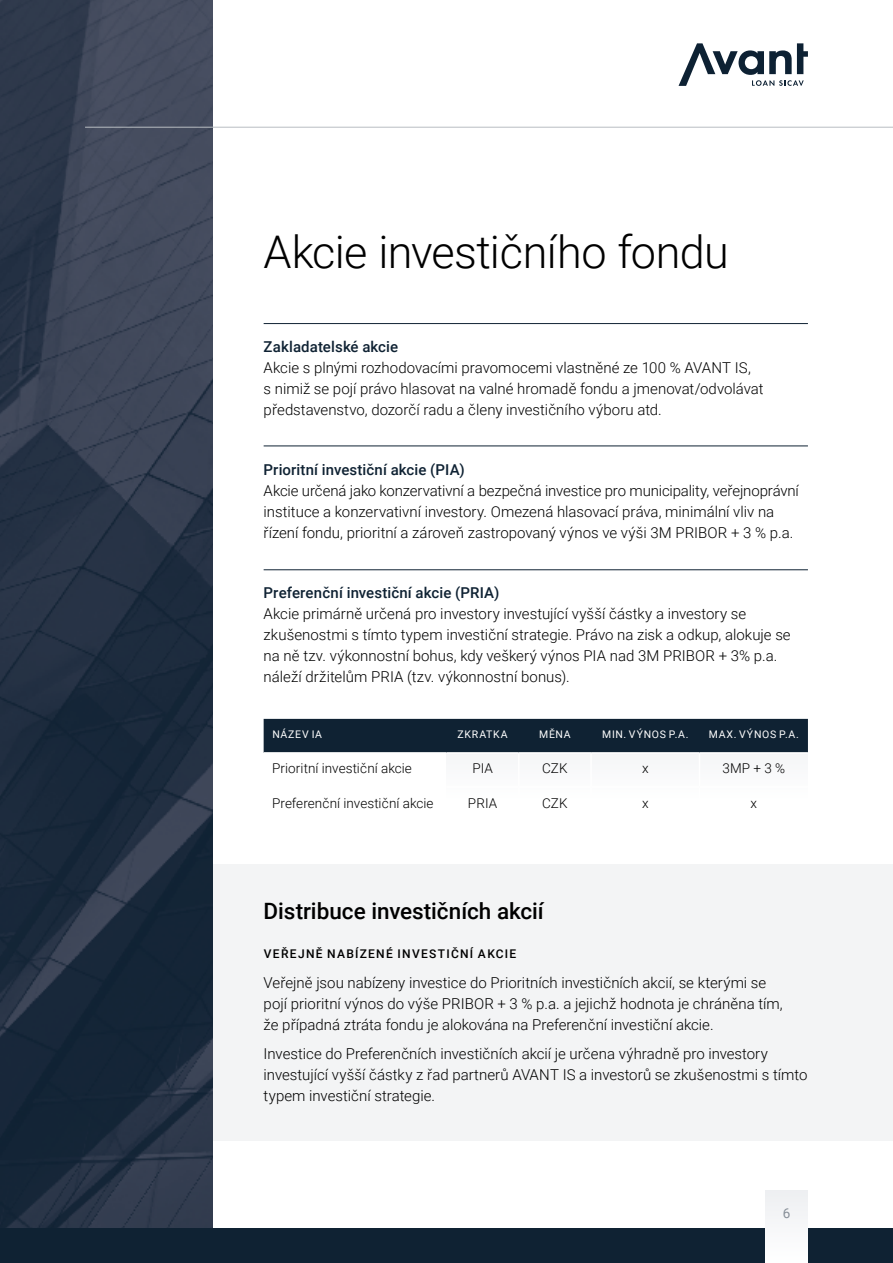
<style>
.page{position:relative;width:893px;height:1263px;background:#fff}
.page>*{position:absolute;margin:0;border:0;box-sizing:border-box;transform-origin:0 0}
.t1{font:300 45px "Roboto";letter-spacing:-.015em;color:#000}
.t2{font:500 22.5px "Roboto";color:#000}
.t3{font:300 15px/21px "Roboto";color:#000}
.t4{font:500 15px "Roboto";letter-spacing:.005em;color:#0f2233}
.t5{font:300 13.5px "Roboto";letter-spacing:.005em;color:#000}
.t6{font:13.5px "Roboto";color:#878f98}
.t7{font:500 12px "Roboto";letter-spacing:.11em;color:#000}
.t8{font:10.5px "Roboto";letter-spacing:.065em;color:#fff}
</style>
<div class="page">
<svg style="left:678px;top:43px;width:130px;height:43px"></svg>
<div style="left:0;top:864px;width:892px;height:276px;background:#f3f4f5"></div>
<div style="left:446px;top:726px;width:362px;height:75px;background:#f9fafb"></div>
<hr style="left:264px;top:323px;width:544px;height:1px;background:#0f2233">
<hr style="left:264px;top:445px;width:544px;height:1px;background:#0f2233">
<hr style="left:264px;top:569px;width:544px;height:1px;background:#0f2233">
<div style="left:264px;top:719px;width:544px;height:33px;background:#0f2233"></div>
<hr style="left:518px;top:788px;width:1px;height:33px;background:#fff">
<hr style="left:590px;top:788px;width:2px;height:33px;background:#fff">
<hr style="left:699px;top:788px;width:1px;height:33px;background:#fff">
<hr style="left:446px;top:752px;width:73px;height:2px;background:#fff">
<hr style="left:519px;top:752px;width:72px;height:2px;background:#fff">
<hr style="left:518px;top:754px;width:1px;height:32px;background:#fff">
<hr style="left:591px;top:752px;width:108px;height:2px;background:#fff">
<hr style="left:590px;top:754px;width:2px;height:32px;background:#fff">
<hr style="left:699px;top:752px;width:109px;height:2px;background:#fff">
<hr style="left:699px;top:754px;width:1px;height:32px;background:#fff">
<hr style="left:446px;top:786px;width:73px;height:2px;background:#fff">
<hr style="left:519px;top:786px;width:72px;height:2px;background:#fff">
<hr style="left:591px;top:786px;width:108px;height:2px;background:#fff">
<hr style="left:699px;top:786px;width:109px;height:2px;background:#fff">
<img style="left:0;top:0;width:213px;height:1229px">
<div style="left:0;top:1229px;width:893px;height:34px;background:#0f2233"></div>
<div style="left:765px;top:1191px;width:43px;height:72px;background:#f6f7f8"></div>
<hr style="left:85px;top:127px;width:808px;height:1px;background:#b8bdc2">
<h1 class="t1" style="left:264px;top:220px;width:467px">Akcie investičního fondu</h1>
<p class="t4" style="left:264px;top:336px;width:136px">Zakladatelské akcie</p>
<p class="t3" style="left:264px;top:357px;width:501px">Akcie s plnými rozhodovacími pravomocemi vlastněné ze 100 % AVANT IS,<br>s nimiž se pojí právo hlasovat na valné hromadě fondu a jmenovat/odvolávat představenstvo, dozorčí radu a členy investičního výboru atd.</p>
<p class="t4" style="left:264px;top:459px;width:203px">Prioritní investiční akcie (PIA)</p>
<p class="t3" style="left:264px;top:479px;width:537px">Akcie určená jako konzervativní a bezpečná investice pro municipality, veřejnoprávní instituce a konzervativní investory. Omezená hlasovací práva, minimální vliv na řízení fondu, prioritní a zároveň zastropovaný výnos ve výši 3M PRIBOR + 3 % p.a.</p>
<p class="t4" style="left:264px;top:583px;width:237px">Preferenční investiční akcie (PRIA)</p>
<p class="t3" style="left:264px;top:603px;width:528px">Akcie primárně určená pro investory investující vyšší částky a investory se zkušenostmi s tímto typem investiční strategie. Právo na zisk a odkup, alokuje se na ně tzv. výkonnostní bohus, kdy veškerý výnos PIA nad 3M PRIBOR + 3% p.a. náleží držitelům PRIA (tzv. výkonnostní bonus).</p>
<p class="t8" style="left:272px;top:727px;width:51px">NÁZEV IA</p>
<p class="t8" style="left:458px;top:727px;width:52px">ZKRATKA</p>
<p class="t8" style="left:539px;top:727px;width:33px">MĚNA</p>
<p class="t8" style="left:602px;top:727px;width:88px">MIN. VÝNOS P.A.</p>
<p class="t8" style="left:709px;top:727px;width:91px">MAX. VÝNOS P.A.</p>
<p class="t5" style="left:272px;top:759px;width:141px">Prioritní investiční akcie</p>
<p class="t5" style="left:472px;top:759px;width:22px">PIA</p>
<p class="t5" style="left:542px;top:759px;width:27px">CZK</p>
<p class="t5" style="left:642px;top:759px;width:8px">x</p>
<p class="t5" style="left:722px;top:759px;width:64px">3MP + 3 %</p>
<p class="t5" style="left:272px;top:793px;width:163px">Preferenční investiční akcie</p>
<p class="t5" style="left:468px;top:793px;width:31px">PRIA</p>
<p class="t5" style="left:542px;top:793px;width:27px">CZK</p>
<p class="t5" style="left:642px;top:793px;width:8px">x</p>
<p class="t5" style="left:750px;top:793px;width:8px">x</p>
<h2 class="t2" style="left:264px;top:895px;width:282px">Distribuce investičních akcií</h2>
<p class="t7" style="left:264px;top:945px;width:254px">VEŘEJNĚ NABÍZENÉ INVESTIČNÍ AKCIE</p>
<p class="t3" style="left:264px;top:971px;width:521px">Veřejně jsou nabízeny investice do Prioritních investičních akcií, se kterými se pojí prioritní výnos do výše PRIBOR + 3 % p.a. a jejichž hodnota je chráněna tím, že případná ztráta fondu je alokována na Preferenční investiční akcie.</p>
<p class="t3" style="left:264px;top:1043px;width:545px">Investice do Preferenčních investičních akcií je určena výhradně pro investory investující vyšší částky z řad partnerů AVANT IS a investorů se zkušenostmi s tímto typem investiční strategie.</p>
<p class="t6" style="left:783px;top:1203px;width:9px">6</p>
</div>
